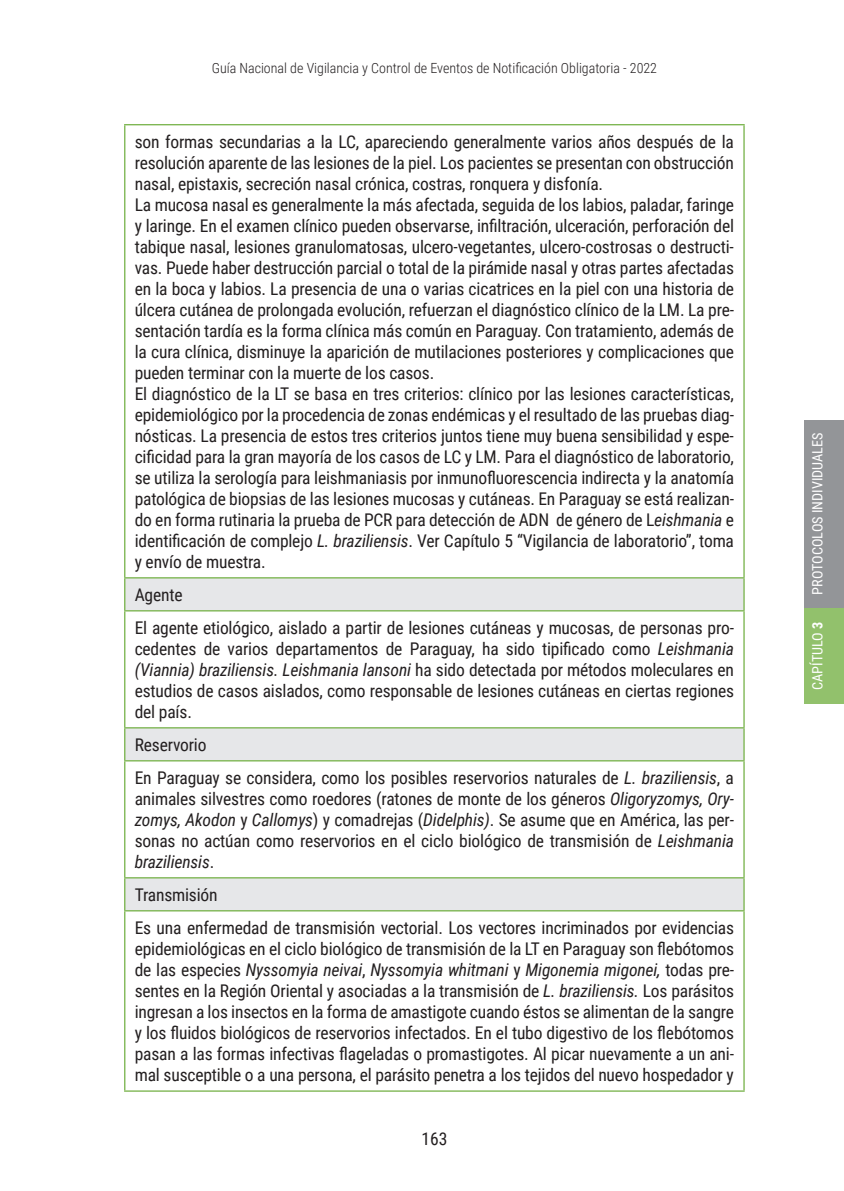
<style>
.page{position:relative;width:844px;height:1191px;background:#fff}
.page>*{position:absolute;margin:0;border:0;box-sizing:border-box;transform-origin:0 0}
.t1{font:17.5px/21px "Roboto Condensed";letter-spacing:-.01em;color:#231f20}
.t2{font:14.17px "Roboto Condensed";color:#fff}
.t3{font:300 14px "Roboto Condensed";color:#231f20}
.s1{font-style:italic}
.s2{font-weight:700}
</style>
<div class="page">
<div style="left:804px;top:607px;width:39px;height:97px;background:#92c16c"></div>
<div style="left:804px;top:420px;width:39px;height:187px;background:#939598"></div>
<svg style="left:125px;top:578px;width:618px;height:332px"></svg>
<hr style="left:124px;top:124px;width:620px;height:1px;background:#78b34b">
<hr style="left:124px;top:125px;width:1px;height:452px;background:#78b34b">
<hr style="left:743px;top:125px;width:1px;height:452px;background:#78b34b">
<hr style="left:124px;top:577px;width:620px;height:1px;background:#78b34b">
<hr style="left:124px;top:578px;width:1px;height:32px;background:#78b34b">
<hr style="left:743px;top:578px;width:1px;height:32px;background:#78b34b">
<hr style="left:124px;top:610px;width:620px;height:1px;background:#78b34b">
<hr style="left:124px;top:611px;width:1px;height:116px;background:#78b34b">
<hr style="left:743px;top:611px;width:1px;height:116px;background:#78b34b">
<hr style="left:124px;top:727px;width:620px;height:1px;background:#78b34b">
<hr style="left:124px;top:728px;width:1px;height:32px;background:#78b34b">
<hr style="left:743px;top:728px;width:1px;height:32px;background:#78b34b">
<hr style="left:124px;top:760px;width:620px;height:1px;background:#78b34b">
<hr style="left:124px;top:761px;width:1px;height:116px;background:#78b34b">
<hr style="left:743px;top:761px;width:1px;height:116px;background:#78b34b">
<hr style="left:124px;top:877px;width:620px;height:1px;background:#78b34b">
<hr style="left:124px;top:878px;width:1px;height:32px;background:#78b34b">
<hr style="left:743px;top:878px;width:1px;height:32px;background:#78b34b">
<hr style="left:124px;top:910px;width:620px;height:1px;background:#78b34b">
<hr style="left:124px;top:911px;width:1px;height:179px;background:#78b34b">
<hr style="left:743px;top:911px;width:1px;height:179px;background:#78b34b">
<hr style="left:124px;top:1090px;width:620px;height:1px;background:#78b34b">
<p class="t3" style="left:212px;top:58px;width:447px">Guía Nacional de Vigilancia y Control de Eventos de Notificación Obligatoria - 2022</p>
<p class="t1" style="left:135px;top:130px;width:600px">son formas secundarias a la LC, apareciendo generalmente varios años después de la resolución aparente de las lesiones de la piel. Los pacientes se presentan con obstrucción nasal, epistaxis, secreción nasal crónica, costras, ronquera y disfonía.<br>La mucosa nasal es generalmente la más afectada, seguida de los labios, paladar, faringe y laringe. En el examen clínico pueden observarse, infiltración, ulceración, perforación del tabique nasal, lesiones granulomatosas, ulcero-vegetantes, ulcero-costrosas o destructi&shy;vas. Puede haber destrucción parcial o total de la pirámide nasal y otras partes afectadas en la boca y labios. La presencia de una o varias cicatrices en la piel con una historia de úlcera cutánea de prolongada evolución, refuerzan el diagnóstico clínico de la LM. La pre&shy;sentación tardía es la forma clínica más común en Paraguay. Con tratamiento, además de la cura clínica, disminuye la aparición de mutilaciones posteriores y complicaciones que pueden terminar con la muerte de los casos.<br>El diagnóstico de la LT se basa en tres criterios: clínico por las lesiones características, epidemiológico por la procedencia de zonas endémicas y el resultado de las pruebas diag&shy;nósticas. La presencia de estos tres criterios juntos tiene muy buena sensibilidad y espe&shy;cificidad para la gran mayoría de los casos de LC y LM. Para el diagnóstico de laboratorio, se utiliza la serología para leishmaniasis por inmunofluorescencia indirecta y la anatomía patológica de biopsias de las lesiones mucosas y cutáneas. En Paraguay se está realizan&shy;do en forma rutinaria la prueba de PCR para detección de ADN de género de L<span class="s1">eishmania</span> e identificación de complejo <span class="s1">L. braziliensis</span>. Ver Capítulo 5 “Vigilancia de laboratorio”, toma y envío de muestra.</p>
<p class="t1" style="left:135px;top:577px;width:600px;line-height:32.9px">Agente<br>El agente etiológico, aislado a partir de lesiones cutáneas y mucosas, de personas pro-</p>
<p class="t1" style="left:135px;top:637px;width:600px;text-align:justify">cedentes de varios departamentos de Paraguay, ha sido tipificado como <span class="s1">Leishmania (Viannia) braziliensis. Leishmania lansoni</span> ha sido detectada por métodos moleculares en estudios de casos aislados, como responsable de lesiones cutáneas en ciertas regiones del país.</p>
<p class="t1" style="left:135px;top:727px;width:600px;line-height:32.9px">Reservorio<br>En Paraguay se considera, como los posibles reservorios naturales de <span class="s1">L. braziliensis</span>, a</p>
<p class="t1" style="left:135px;top:787px;width:600px;text-align:justify">animales silvestres como roedores (ratones de monte de los géneros <span class="s1">Oligoryzomys, Ory&shy;zomys, Akodon</span> y <span class="s1">Callomys</span>) y comadrejas (<span class="s1">Didelphis)</span>. Se asume que en América, las per&shy;sonas no actúan como reservorios en el ciclo biológico de transmisión de <span class="s1">Leishmania braziliensis</span>.</p>
<p class="t1" style="left:135px;top:877px;width:600px;line-height:32.9px">Transmisión<br>Es una enfermedad de transmisión vectorial. Los vectores incriminados por evidencias</p>
<p class="t1" style="left:135px;top:937px;width:600px;text-align:justify">epidemiológicas en el ciclo biológico de transmisión de la LT en Paraguay son flebótomos de las especies <span class="s1">Nyssomyia neivai</span>, <span class="s1">Nyssomyia whitmani</span> y <span class="s1">Migonemia migonei,</span> todas pre&shy;sentes en la Región Oriental y asociadas a la transmisión de <span class="s1">L. braziliensis.</span> Los parásitos ingresan a los insectos en la forma de amastigote cuando éstos se alimentan de la sangre y los fluidos biológicos de reservorios infectados. En el tubo digestivo de los flebótomos pasan a las formas infectivas flageladas o promastigotes. Al picar nuevamente a un ani&shy;mal susceptible o a una persona, el parásito penetra a los tejidos del nuevo hospedador y</p>
<p class="t1" style="left:421px;top:1127px;width:27px">163</p>
<p class="t2" style="left:807px;top:595px;width:164px;rotate:-90deg">PROTOCOLOS INDIVIDUALES</p>
<p class="t2" style="left:807px;top:690px;width:69px;rotate:-90deg">CAPÍTULO <span class="s2">3</span></p>
</div>
